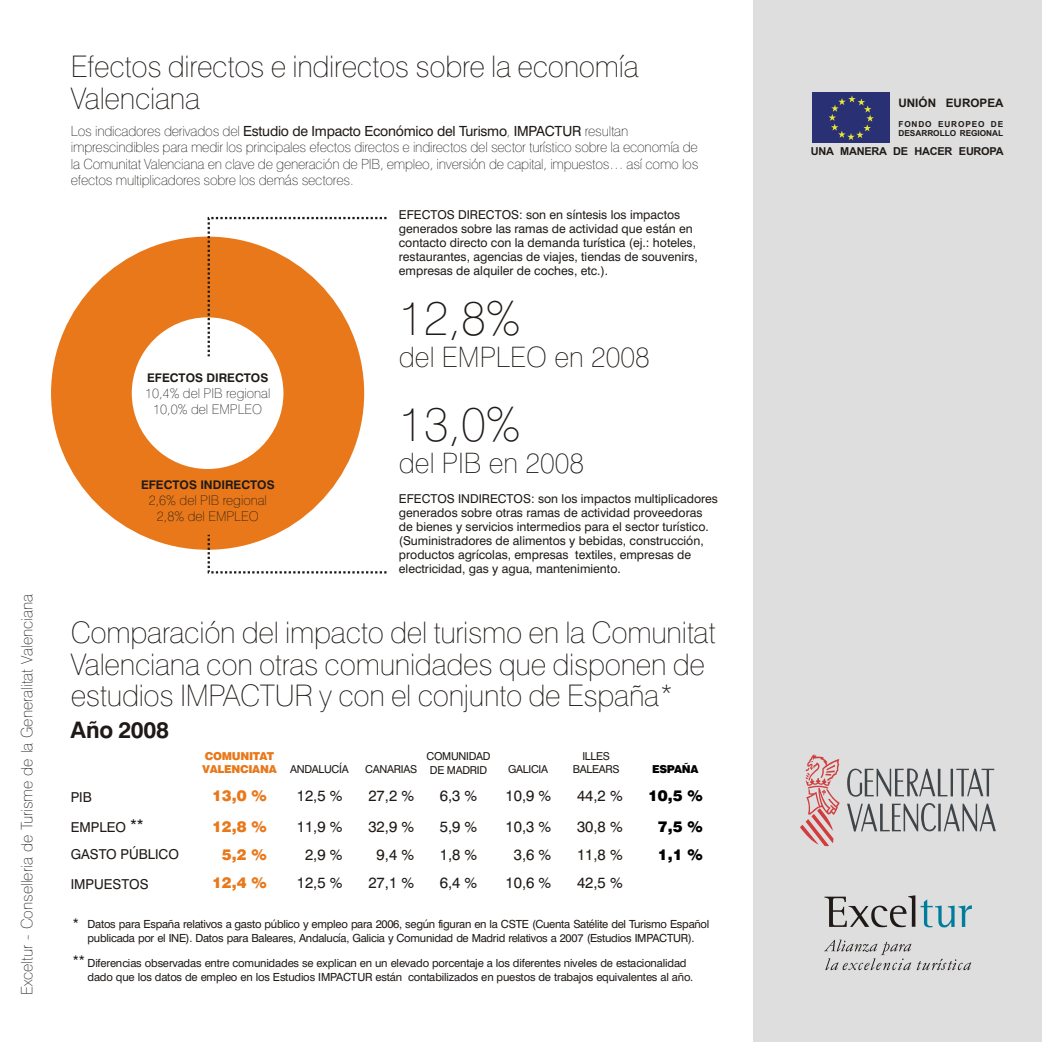
<style>
.page{position:relative;width:1042px;height:1042px;background:#fff}
.page>*{position:absolute;margin:0;border:0;box-sizing:border-box;transform-origin:0 0}
.t1{font:100 47.77px "Swiss 721 BT";color:#1f1a17}
.t2{font:100 29.75px/31.7px "Swiss 721 BT";letter-spacing:-.01em;color:#1f1a17}
.t3{font:100 28.18px "Swiss 721 BT";color:#1f1a17}
.t4{font:700 22.75px "Swiss 721 BT";letter-spacing:-.01em;color:#1f1a17}
.t5{font:100 15.75px "Swiss 721 BT";color:#1f1a17}
.t6{font:15.05px/30.3px "Swiss 721 BT";color:#1f1a17}
.t7{font:900 15.05px/30.3px "Swiss 721 BT";color:#e8781a}
.t8{font:900 15.05px/30.3px "Swiss 721 BT";color:#000;text-align:right}
.t9{font:100 14px/16.6px "Swiss 721 BT";letter-spacing:-.015em;color:#1f1a17}
.t10{font:13.65px/26.6px "Swiss 721 BT";color:#1f1a17}
.t11{font:100 13.47px/16.1px "Swiss 721 BT";color:#1f1a17;text-align:center}
.t12{font:12.25px/14px "Swiss 721 BT";color:#1f1a17}
.t13{font:12.08px "Swiss 721 BT";color:#1f1a17}
.t14{font:700 11.9px "Swiss 721 BT";color:#1f1a17}
.t15{font:700 11.72px "Arial";color:#1f1a17}
.t16{font:11.2px/14px "Swiss 721 BT";letter-spacing:-.02em;color:#1f1a17}
.t17{font:11.03px/13.1px "Swiss 721 BT";letter-spacing:-.02em;color:#1f1a17;text-align:center}
.t18{font:900 11.03px/13.1px "Swiss 721 BT";letter-spacing:-.025em;color:#e8781a}
.t19{font:900 11.03px "Swiss 721 BT";letter-spacing:-.025em;color:#000}
.t20{font:700 10.85px "Arial";letter-spacing:-.025em;color:#1f1a17}
.t21{font:700 8.22px/8.4px "Arial";color:#1f1a17}
.s1{font-weight:400}
</style>
<div class="page">
<div style="left:754px;top:0;width:288px;height:1042px;background:#dedede"></div>
<svg style="left:824px;top:939px;width:147px;height:31px"></svg>
<svg style="left:824px;top:895px;width:148px;height:32px"></svg>
<div style="left:51px;top:237px;width:313px;height:313px;background:#e8781a;border-radius:50%"></div>
<div style="left:132px;top:317px;width:151px;height:152px;background:#fff;border-radius:50%"></div>
<svg style="left:206px;top:216px;width:181px;height:143px"></svg>
<svg style="left:206px;top:532px;width:181px;height:42px"></svg>
<div style="left:812px;top:93px;width:78px;height:50px;background:#293073"></div>
<svg style="left:828px;top:95px;width:46px;height:45px"></svg>
<svg style="left:847px;top:768px;width:149px;height:64px"></svg>
<svg style="left:800px;top:754px;width:39px;height:92px"></svg>
<p class="t5" style="left:21px;top:995px;width:403px;rotate:-90deg">Exceltur - Conselleria de Turisme de la Generalitat Valenciana</p>
<h2 class="t2" style="left:71px;top:54px;width:570px">Efectos directos e indirectos sobre la economía<br>Valenciana</h2>
<p class="t9" style="left:71px;top:124px;width:629px">Los indicadores derivados del <span class="s1">Estudio de Impacto Económico del Turismo</span>, <span class="s1">IMPACTUR</span> resultan imprescindibles para medir los principales efectos directos e indirectos del sector turístico sobre la economía de la Comunitat Valenciana en clave de generación de PIB, empleo, inversión de capital, impuestos… así como los efectos multiplicadores sobre los demás sectores.</p>
<p class="t12" style="left:399px;top:209px;width:300px">EFECTOS DIRECTOS: son en síntesis los impactos generados sobre las ramas de actividad que están en contacto directo con la demanda turística (ej.: hoteles, restaurantes, agencias de viajes, tiendas de souvenirs, empresas de alquiler de coches, etc.).</p>
<h1 class="t1" style="left:399px;top:299px;width:123px">12,8%</h1>
<p class="t14" style="left:147px;top:373px;width:123px">EFECTOS DIRECTOS</p>
<p class="t11" style="left:145px;top:386px;width:127px">10,4% del PIB regional<br>10,0% del EMPLEO</p>
<p class="t14" style="left:141px;top:479px;width:135px">EFECTOS INDIRECTOS</p>
<p class="t11" style="left:149px;top:493px;width:120px">2,6% del PIB regional<br>2,8% del EMPLEO</p>
<h3 class="t3" style="left:399px;top:346px;width:252px">del EMPLEO en 2008</h3>
<h1 class="t1" style="left:399px;top:405px;width:123px">13,0%</h1>
<h3 class="t3" style="left:399px;top:452px;width:187px">del PIB en 2008</h3>
<p class="t12" style="left:399px;top:493px;width:321px">EFECTOS INDIRECTOS: son los impactos multiplicadores generados sobre otras ramas de actividad proveedoras de bienes y servicios intermedios para el sector turístico. (Suministradores de alimentos y bebidas, construcción, productos agrícolas, empresas textiles, empresas de electricidad, gas y agua, mantenimiento.</p>
<h2 class="t2" style="left:71px;top:619px;width:646px">Comparación del impacto del turismo en la Comunitat<br>Valenciana con otras comunidades que disponen de estudios IMPACTUR y con el conjunto de España*</h2>
<h3 class="t4" style="left:71px;top:721px;width:100px">Año 2008</h3>
<p class="t10" style="left:71px;top:785px;width:23px">PIB</p>
<p class="t10" style="left:71px;top:815px;width:110px">EMPLEO<br>GASTO PÚBLICO</p>
<p class="t10" style="left:71px;top:872px;width:79px">IMPUESTOS</p>
<p class="t10" style="left:130px;top:812px;width:15px">**</p>
<p class="t18" style="left:202px;top:751px;width:76px">COMUNITAT<br>VALENCIANA</p>
<p class="t7" style="left:212px;top:782px;width:56px">13,0 %<br>12,8 %</p>
<p class="t7" style="left:212px;top:841px;width:56px;line-height:28.7px;text-align:right">5,2 %<br>12,4 %</p>
<p class="t17" style="left:290px;top:764px;width:60px">ANDALUCÍA</p>
<p class="t6" style="left:297px;top:782px;width:47px">12,5 %<br>11,9 %</p>
<p class="t6" style="left:297px;top:841px;width:47px;line-height:28.7px;text-align:center">2,9 %<br>12,5 %</p>
<p class="t17" style="left:365px;top:764px;width:54px">CANARIAS</p>
<p class="t6" style="left:368px;top:782px;width:47px">27,2 %<br>32,9 %</p>
<p class="t6" style="left:368px;top:841px;width:47px;line-height:28.9px;text-align:center">9,4 %<br>27,1 %</p>
<p class="t17" style="left:426px;top:751px;width:66px">COMUNIDAD<br>DE MADRID</p>
<p class="t6" style="left:440px;top:782px;width:39px">6,3 %<br>5,9 %</p>
<p class="t6" style="left:440px;top:841px;width:39px;line-height:28.7px">1,8 %<br>6,4 %</p>
<p class="t17" style="left:508px;top:764px;width:42px">GALICIA</p>
<p class="t17" style="left:573px;top:751px;width:48px">ILLES<br>BALEARS</p>
<p class="t6" style="left:505px;top:782px;width:47px">10,9 %</p>
<p class="t6" style="left:577px;top:782px;width:47px">44,2 %<br>30,8 %</p>
<p class="t6" style="left:514px;top:840px;width:39px">3,6 %</p>
<p class="t6" style="left:577px;top:840px;width:47px">11,8 %</p>
<p class="t6" style="left:505px;top:869px;width:47px">10,6 %</p>
<p class="t6" style="left:577px;top:869px;width:47px">42,5 %</p>
<p class="t6" style="left:505px;top:812px;width:47px">10,3 %</p>
<p class="t19" style="left:652px;top:765px;width:48px">ESPAÑA</p>
<p class="t8" style="left:648px;top:782px;width:56px">10,5 %<br>7,5 %</p>
<p class="t8" style="left:658px;top:840px;width:46px">1,1 %</p>
<p class="t13" style="left:73px;top:918px;width:8px">*</p>
<p class="t13" style="left:73px;top:955px;width:14px">**</p>
<p class="t16" style="left:88px;top:918px;width:623px">Datos para España relativos a gasto público y empleo para 2006, según figuran en la CSTE (Cuenta Satélite del Turismo Español publicada por el INE). Datos para Baleares, Andalucía, Galicia y Comunidad de Madrid relativos a 2007 (Estudios IMPACTUR).</p>
<p class="t16" style="left:88px;top:957px;width:607px">Diferencias observadas entre comunidades se explican en un elevado porcentaje a los diferentes niveles de estacionalidad dado que los datos de empleo en los Estudios IMPACTUR están contabilizados en puestos de trabajos equivalentes al año.</p>
<p class="t15" style="left:898px;top:98px;width:107px">UNIÓN EUROPEA</p>
<p class="t20" style="left:811px;top:147px;width:194px">UNA MANERA DE HACER EUROPA</p>
<p class="t21" style="left:898px;top:121px;width:106px">FONDO EUROPEO DE<br>DESARROLLO REGIONAL</p>
</div>
